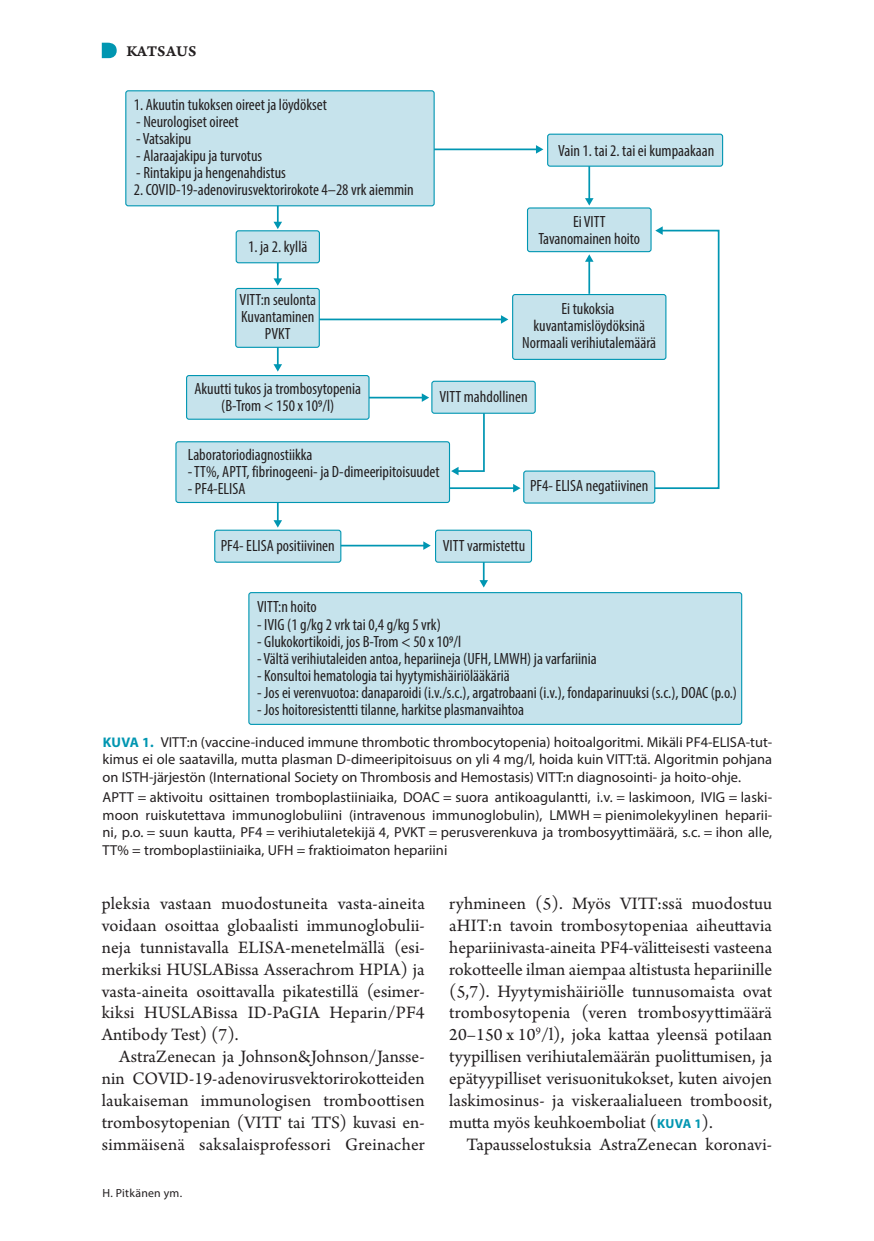
<style>
.page{position:relative;width:874px;height:1241px;background:#fff}
.page>*{position:absolute;margin:0;border:0;box-sizing:border-box;transform-origin:0 0}
.t1{font:18.38px/21.9px "Arno Pro";letter-spacing:.005em;color:#231f20;text-align:justify}
.t2{font:condensed 16.28px/17.2px "Myriad Pro";color:#231f20;text-align:center}
.vinj{font:15.75px "Arno Pro Smbd Caption";letter-spacing:.005em;color:#231f20}
.kt{font:14.35px/17.5px "Myriad Pro";color:#231f20;text-align:justify}
.Ala{font:11.9px "Myriad Pro";letter-spacing:.02em;color:#231f20}
.s1{font-weight:700;font-size:14px;color:#0096b1}
.s2{font-family:"Myriad Pro";font-weight:700;font-size:13.12px;color:#0096b1}
</style>
<div class="page">
<svg style="left:102px;top:43px;width:15px;height:15px"></svg>
<svg style="left:451px;top:414px;width:34px;height:61px"></svg>
<svg style="left:645px;top:226px;width:75px;height:264px"></svg>
<hr style="left:313px;top:318px;width:189px;height:2px;background:#0096b2">
<svg style="left:500px;top:315px;width:8px;height:9px"></svg>
<hr style="left:363px;top:396px;width:60px;height:2px;background:#0096b2">
<svg style="left:421px;top:393px;width:8px;height:9px"></svg>
<hr style="left:333px;top:544px;width:91px;height:2px;background:#0096b2">
<svg style="left:423px;top:541px;width:7px;height:9px"></svg>
<hr style="left:363px;top:487px;width:151px;height:2px;background:#0096b2">
<svg style="left:513px;top:484px;width:7px;height:8px"></svg>
<hr style="left:377px;top:148px;width:160px;height:2px;background:#0096b2">
<svg style="left:535px;top:145px;width:8px;height:9px"></svg>
<svg style="left:273px;top:206px;width:9px;height:23px"></svg>
<hr style="left:588px;top:164px;width:2px;height:35px;background:#0096b2">
<svg style="left:585px;top:198px;width:8px;height:7px"></svg>
<hr style="left:588px;top:260px;width:2px;height:34px;background:#0096b2">
<svg style="left:585px;top:254px;width:8px;height:8px"></svg>
<svg style="left:273px;top:263px;width:9px;height:23px"></svg>
<svg style="left:273px;top:348px;width:9px;height:23px"></svg>
<svg style="left:273px;top:503px;width:9px;height:24px"></svg>
<hr style="left:482px;top:558px;width:2px;height:23px;background:#0096b2">
<svg style="left:479px;top:580px;width:9px;height:7px"></svg>
<div style="left:547px;top:134px;width:175px;height:32px;background:#c6e3ec;border-radius:2px"></div>
<div style="left:547px;top:134px;width:175px;height:33px;border:1px solid #0096b2;border-radius:2px"></div>
<div style="left:431px;top:381px;width:104px;height:32px;background:#c6e3ec;border-radius:2px"></div>
<div style="left:431px;top:380px;width:104px;height:34px;border:1px solid #0096b2;border-radius:2px"></div>
<div style="left:523px;top:471px;width:131px;height:32px;background:#c6e3ec;border-radius:2px"></div>
<div style="left:523px;top:470px;width:132px;height:33px;border:1px solid #0096b2;border-radius:2px"></div>
<div style="left:215px;top:530px;width:125px;height:32px;background:#c6e3ec;border-radius:2px"></div>
<div style="left:214px;top:529px;width:127px;height:33px;border:1px solid #0096b2;border-radius:2px"></div>
<div style="left:435px;top:530px;width:96px;height:32px;background:#c6e3ec;border-radius:2px"></div>
<div style="left:435px;top:529px;width:97px;height:33px;border:1px solid #0096b2;border-radius:2px"></div>
<div style="left:236px;top:231px;width:83px;height:32px;background:#c6e3ec;border-radius:2px"></div>
<div style="left:235px;top:230px;width:85px;height:33px;border:1px solid #0096b2;border-radius:2px"></div>
<div style="left:527px;top:208px;width:123px;height:43px;background:#c6e3ec;border-radius:2px"></div>
<div style="left:526px;top:207px;width:125px;height:45px;border:1px solid #0096b2;border-radius:2px"></div>
<div style="left:512px;top:294px;width:153px;height:65px;background:#c6e3ec;border-radius:2px"></div>
<div style="left:512px;top:294px;width:154px;height:66px;border:1px solid #0096b2;border-radius:2px"></div>
<div style="left:186px;top:375px;width:183px;height:44px;background:#c6e3ec;border-radius:2px"></div>
<div style="left:186px;top:375px;width:183px;height:44px;border:1px solid #0096b2;border-radius:2px"></div>
<div style="left:176px;top:441px;width:273px;height:61px;background:#c6e3ec;border-radius:2px"></div>
<div style="left:175px;top:441px;width:275px;height:62px;border:1px solid #0096b2;border-radius:2px"></div>
<div style="left:236px;top:288px;width:83px;height:59px;background:#c6e3ec;border-radius:2px"></div>
<div style="left:235px;top:288px;width:85px;height:60px;border:1px solid #0096b2;border-radius:2px"></div>
<div style="left:126px;top:91px;width:308px;height:115px;background:#c6e3ec;border-radius:2px"></div>
<div style="left:125px;top:90px;width:309px;height:116px;border:1px solid #0096b2;border-radius:2px"></div>
<div style="left:249px;top:592px;width:492px;height:132px;background:#c6e3ec;border-radius:2px"></div>
<div style="left:248px;top:592px;width:493px;height:132px;border:1px solid #0096b2;border-radius:2px"></div>
<p class="vinj" style="left:126px;top:41px;width:71px">KATSAUS</p>
<p class="t2" style="left:134px;top:95px;width:195px">1. Akuutin tukoksen oireet ja löydökset</p>
<p class="t2" style="left:136px;top:113px;width:104px">- Neurologiset oireet</p>
<p class="t2" style="left:136px;top:130px;width:57px">- Vatsakipu</p>
<p class="t2" style="left:136px;top:147px;width:127px">- Alaraajakipu ja turvotus</p>
<p class="t2" style="left:136px;top:164px;width:151px">- Rintakipu ja hengenahdistus</p>
<p class="t2" style="left:134px;top:181px;width:281px">2. COVID-19-adenovirusvektorirokote 4–28 vrk aiemmin</p>
<p class="t2" style="left:248px;top:238px;width:61px">1. ja 2. kyllä</p>
<p class="t2" style="left:558px;top:142px;width:157px">Vain 1. tai 2. tai ei kumpaakaan</p>
<p class="t2" style="left:538px;top:213px;width:103px">Ei VITT<br>Tavanomainen hoito</p>
<p class="t2" style="left:239px;top:291px;width:78px">VITT:n seulonta<br>Kuvantaminen<br>PVKT</p>
<p class="t2" style="left:522px;top:299px;width:135px">Ei tukoksia kuvantamislöydöksinä<br>Normaali verihiutalemäärä</p>
<p class="t2" style="left:194px;top:380px;width:168px">Akuutti tukos ja trombosytopenia (B-Trom &lt; 150 x 109/l)</p>
<p class="t2" style="left:439px;top:387px;width:90px">VITT mahdollinen</p>
<p class="t2" style="left:188px;top:445px;width:126px">Laboratoriodiagnostiikka</p>
<p class="t2" style="left:188px;top:462px;width:253px">- TT%, APTT, fibrinogeeni- ja D-dimeeripitoisuudet</p>
<p class="t2" style="left:188px;top:479px;width:59px">- PF4-ELISA</p>
<p class="t2" style="left:529px;top:477px;width:120px">PF4- ELISA negatiivinen</p>
<p class="t2" style="left:221px;top:537px;width:115px">PF4- ELISA positiivinen</p>
<p class="t2" style="left:442px;top:537px;width:84px">VITT varmistettu</p>
<p class="t2" style="left:257px;top:598px;width:61px">VITT:n hoito</p>
<p class="t2" style="left:257px;top:615px;width:185px">- IVIG (1 g/kg 2 vrk tai 0,4 g/kg 5 vrk)</p>
<p class="t2" style="left:257px;top:632px;width:205px">- Glukokortikoidi, jos B-Trom &lt; 50 x 109/l</p>
<p class="t2" style="left:257px;top:649px;width:341px">- Vältä verihiutaleiden antoa, hepariineja (UFH, LMWH) ja varfariinia</p>
<p class="t2" style="left:257px;top:667px;width:254px">- Konsultoi hematologia tai hyytymishäiriölääkäriä</p>
<p class="t2" style="left:257px;top:684px;width:481px">- Jos ei verenvuotoa: danaparoidi (i.v./s.c.), argatrobaani (i.v.), fondaparinuuksi (s.c.), DOAC (p.o.)</p>
<p class="t2" style="left:257px;top:701px;width:268px">- Jos hoitoresistentti tilanne, harkitse plasmanvaihtoa</p>
<p class="kt" style="left:102px;top:732px;width:670px"><span class="s1">KUVA 1.</span> VITT:n (vaccine-induced immune thrombotic thrombocytopenia) hoitoalgoritmi. Mikäli PF4-ELISA-tut&shy;kimus ei ole saatavilla, mutta plasman D-dimeeripitoisuus on yli 4 mg/l, hoida kuin VITT:tä. Algoritmin pohjana on ISTH-järjestön (International Society on Thrombosis and Hemostasis) VITT:n diagnosointi- ja hoito-ohje.</p>
<p class="kt" style="left:102px;top:788px;width:670px">APTT = aktivoitu osittainen tromboplastiiniaika, DOAC = suora antikoagulantti, i.v. = laskimoon, IVIG = laski&shy;moon ruiskutettava immunoglobuliini (intravenous immunoglobulin), LMWH = pienimolekyylinen heparii&shy;ni, p.o. = suun kautta, PF4 = verihiutaletekijä 4, PVKT = perusverenkuva ja trombosyyttimäärä, s.c. = ihon alle, TT% = tromboplastiiniaika, UFH = fraktioimaton hepariini</p>
<p class="t1" style="left:102px;top:893px;width:324px">pleksia vastaan muodostuneita vasta-aineita voidaan osoittaa globaalisti immunoglobulii&shy;neja tunnistavalla ELISA-menetelmällä (esi&shy;merkiksi HUSLABissa Asserachrom HPIA) ja vasta-aineita osoittavalla pikatestillä (esimer&shy;kiksi HUSLABissa ID-PaGIA Heparin/PF4<br>Antibody Test) (7).</p>
<p class="t1" style="left:102px;top:1046px;width:324px;text-indent:17px">AstraZenecan ja Johnson&amp;Johnson/Jansse&shy;nin COVID-19-adenovirusvektorirokotteiden laukaiseman immunologisen tromboottisen trombosytopenian (VITT tai TTS) kuvasi en&shy;simmäisenä saksalaisprofessori Greinacher</p>
<p class="Ala" style="left:102px;top:1184px;width:81px">H. Pitkänen ym.</p>
<p class="t1" style="left:449px;top:893px;width:324px">ryhmineen (5). Myös VITT:ssä muodostuu aHIT:n tavoin trombosytopeniaa aiheuttavia hepariinivasta-aineita PF4-välitteisesti vasteena rokotteelle ilman aiempaa altistusta hepariinille (5,7). Hyytymishäiriölle tunnusomaista ovat trombosytopenia (veren trombosyyttimäärä 20–150 x 10<sup>9</sup>/l), joka kattaa yleensä potilaan tyypillisen verihiutalemäärän puolittumisen, ja epätyypilliset verisuonitukokset, kuten aivojen laskimosinus- ja viskeraalialueen tromboosit, mutta myös keuhkoemboliat (<span class="s2">KUVA 1</span>).</p>
<p class="t1" style="left:466px;top:1134px;width:307px">Tapausselostuksia AstraZenecan koronavi-</p>
</div>
